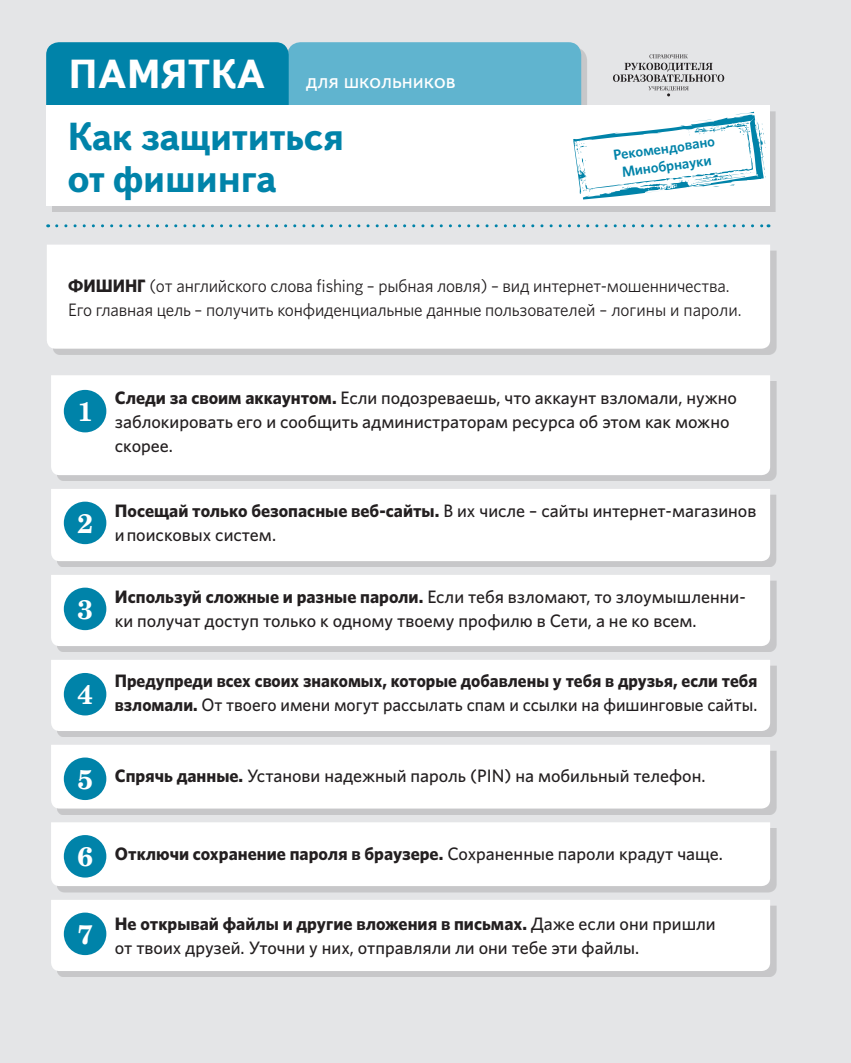
<style>
.page{position:relative;width:851px;height:1063px;background:#fff}
.page>*{position:absolute;margin:0;border:0;box-sizing:border-box;transform-origin:0 0}
.t1{font:700 40.5px "Text Book C";color:#fff}
.t2{font:700 39px/42px "Text Book C";letter-spacing:-.02em;color:#0083a9}
.t3{font:700 27px "Century Schlbk Cyr";color:#fff}
.t4{font:21px "Text Book C";color:#fff}
._01{font:500 18px/24px "Whitney";color:#231f20}
._01-2{font:700 18px/24px "Whitney";color:#231f20}
._01-3{font:18px/24px "Whitney";letter-spacing:-.01em;color:#231f20;scale:.96 1}
.t5{font:600 14.55px/17.5px "Whitney";color:#0083a9;text-align:center}
.s1{font-weight:700}
.s2{font-weight:500}
</style>
<div class="page">
<div style="left:0;top:0;width:850px;height:1063px;background:#e4e5e7"></div>
<div style="left:52px;top:48px;width:723px;height:164px;background:#231f20;opacity:.15"></div>
<div style="left:287px;top:42px;width:294px;height:88px;background:#60b4cf;border-radius:13px"></div>
<div style="left:46px;top:42px;width:243px;height:88px;background:#0083a9;border-radius:13px"></div>
<div style="left:46px;top:105px;width:723px;height:101px;background:#fff"></div>
<svg style="left:57px;top:224px;width:711px;height:3px"></svg>
<svg style="left:613px;top:54px;width:111px;height:42px"></svg>
<hr style="left:850px;top:0;width:1px;height:1063px;background:#e4e5e7">
<svg style="left:573px;top:111px;width:192px;height:89px"></svg>
<div style="left:53px;top:250px;width:723px;height:105px;background:#c7c7c9"></div>
<div style="left:47px;top:245px;width:723px;height:104px;background:#fff"></div>
<div style="left:57px;top:381px;width:719px;height:100px;background:#c7c7c9"></div>
<div style="left:51px;top:375px;width:719px;height:100px;background:#fff"></div>
<div style="left:64px;top:390px;width:42px;height:42px;background:#0083a9;border-radius:50%"></div>
<div style="left:57px;top:495px;width:719px;height:72px;background:#c7c7c9"></div>
<div style="left:51px;top:489px;width:719px;height:72px;background:#fff"></div>
<div style="left:64px;top:502px;width:42px;height:42px;background:#0083a9;border-radius:50%"></div>
<div style="left:57px;top:581px;width:719px;height:71px;background:#c7c7c9"></div>
<div style="left:51px;top:575px;width:719px;height:71px;background:#fff"></div>
<div style="left:64px;top:588px;width:42px;height:42px;background:#0083a9;border-radius:50%"></div>
<div style="left:57px;top:666px;width:719px;height:71px;background:#c7c7c9"></div>
<div style="left:51px;top:660px;width:719px;height:71px;background:#fff"></div>
<div style="left:64px;top:673px;width:42px;height:42px;background:#0083a9;border-radius:50%"></div>
<div style="left:57px;top:751px;width:719px;height:64px;background:#c7c7c9"></div>
<div style="left:51px;top:745px;width:719px;height:64px;background:#fff"></div>
<div style="left:64px;top:758px;width:42px;height:42px;background:#0083a9;border-radius:50%"></div>
<div style="left:57px;top:828px;width:719px;height:64px;background:#c7c7c9"></div>
<div style="left:51px;top:822px;width:719px;height:64px;background:#fff"></div>
<div style="left:64px;top:835px;width:42px;height:43px;background:#0083a9;border-radius:50%"></div>
<div style="left:57px;top:906px;width:719px;height:71px;background:#c7c7c9"></div>
<div style="left:51px;top:900px;width:719px;height:71px;background:#fff"></div>
<div style="left:64px;top:913px;width:42px;height:42px;background:#0083a9;border-radius:50%"></div>
<p class="t1" style="left:68px;top:51px;width:198px">ПАМЯТКА</p>
<p class="t4" style="left:306px;top:69px;width:151px">для школьников</p>
<p class="t2" style="left:67px;top:115px;width:278px">Как защититься от фишинга</p>
<p class="t5" style="left:612px;top:146px;width:104px;rotate:-8deg">Рекомендовано<br>Минобрнауки</p>
<p class="_01-3" style="left:68px;top:273px;width:703px"><span class="s1">ФИШИНГ</span> (от английского слова fishing – рыбная ловля) – вид интернет-мошенничества.<br>Его главная цель – получить конфиденциальные данные пользователей – логины и пароли.</p>
<p class="t3" style="left:77px;top:394px;width:17px">1</p>
<p class="_01" style="left:115px;top:385px;width:623px"><span class="s1">Следи за своим аккаунтом.</span> Если подозреваешь, что аккаунт взломали, нужно заблокировать его и сообщить администраторам ресурса об этом как можно скорее.</p>
<p class="t3" style="left:77px;top:506px;width:17px">2</p>
<p class="_01" style="left:115px;top:499px;width:643px"><span class="s1">Посещай только безопасные веб-сайты.</span> В их числе – сайты интернет-магазинов и поисковых систем.</p>
<p class="t3" style="left:77px;top:592px;width:17px">3</p>
<p class="_01" style="left:115px;top:585px;width:632px"><span class="s1">Используй сложные и разные пароли.</span> Если тебя взломают, то злоумышленни&shy;ки получат доступ только к одному твоему профилю в Сети, а не ко всем.</p>
<p class="t3" style="left:77px;top:677px;width:17px">4</p>
<p class="_01-2" style="left:115px;top:668px;width:644px">Предупреди всех своих знакомых, которые добавлены у тебя в друзья, если тебя взломали. <span class="s2">От твоего имени могут рассылать спам и ссылки на фишинговые сайты.</span></p>
<p class="t3" style="left:77px;top:762px;width:17px">5</p>
<p class="_01" style="left:115px;top:764px;width:592px"><span class="s1">Спрячь данные.</span> Установи надежный пароль (PIN) на мобильный телефон.</p>
<p class="t3" style="left:77px;top:839px;width:17px">6</p>
<p class="_01-2" style="left:115px;top:841px;width:609px">Отключи сохранение пароля в браузере. <span class="s2">Сохраненные пароли крадут чаще.</span></p>
<p class="t3" style="left:77px;top:917px;width:17px">7</p>
<p class="_01" style="left:115px;top:911px;width:602px"><span class="s1">Не открывай файлы и другие вложения в письмах.</span> Даже если они пришли от твоих друзей. Уточни у них, отправляли ли они тебе эти файлы.</p>
</div>
